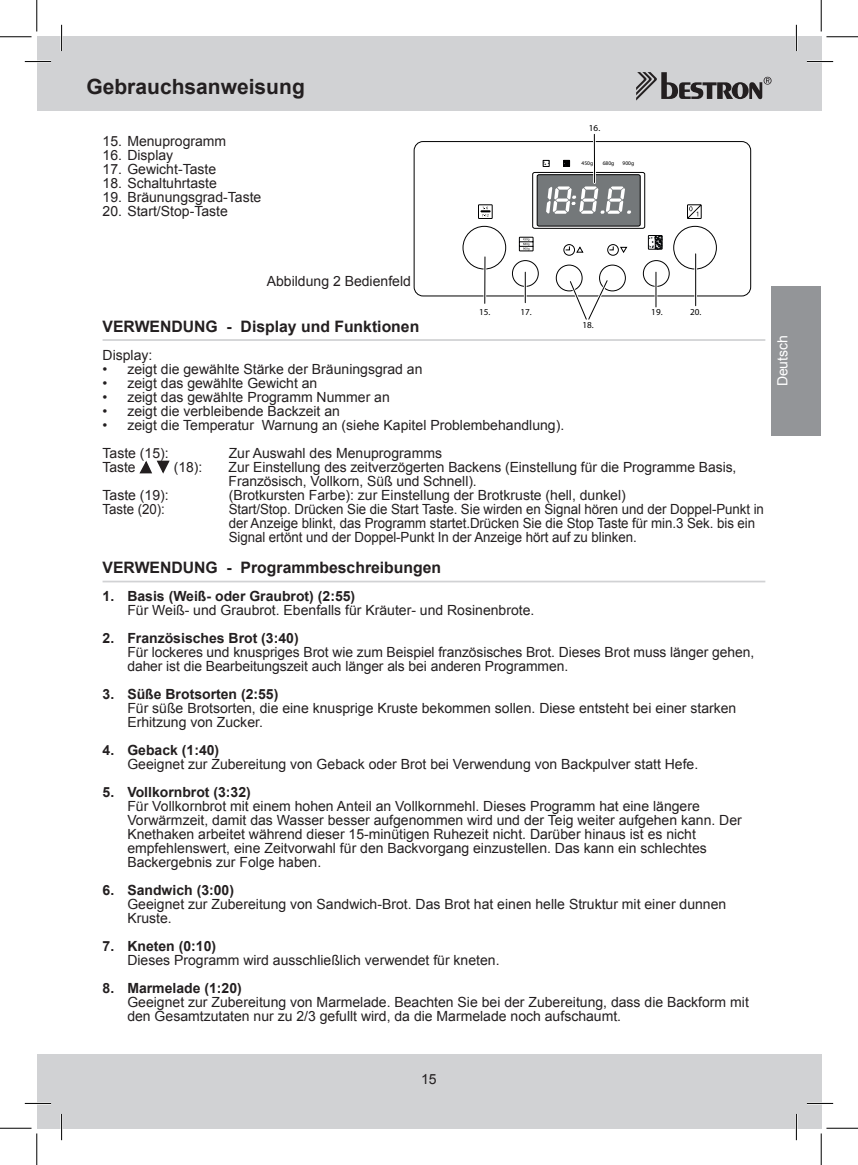
<style>
.page{position:relative;width:858px;height:1165px;background:#fff}
.page>*{position:absolute;margin:0;border:0;box-sizing:border-box;transform-origin:0 0}
.t1{font:700 21px "Arial";color:#231f20}
.t2{font:700 15.75px "Arial";color:#231f20}
.t3{font:14px/14px "Arial";color:#231f20}
.t4{font:14px/14px "Arial";color:#231f20;scale:.95 1}
.t5{font:700 14px "Arial";color:#231f20}
.t6{font:14px "Arial";color:#fff}
.t7{font:9.1px "Myriad";color:#000001}
.t8{font:5.6px "Myriad";color:#000001}
</style>
<div class="page">
<div style="left:37px;top:37px;width:784px;height:74px;background:#d1d2d4"></div>
<div style="left:37px;top:1054px;width:784px;height:74px;background:#d1d2d4"></div>
<svg style="left:636px;top:72px;width:135px;height:29px"></svg>
<div style="left:771px;top:286px;width:50px;height:150px;background:#939598"></div>
<hr style="left:102px;top:339px;width:663px;height:2px;background:#d1d2d4">
<hr style="left:102px;top:581px;width:663px;height:1px;background:#d1d2d4">
<svg style="left:139px;top:461px;width:31px;height:12px"></svg>
<div style="left:532px;top:172px;width:113px;height:57px;border:1px solid #000001;border-radius:2px"></div>
<div style="left:537px;top:175px;width:103px;height:51px;background:#74787a;border-radius:2px"></div>
<div style="left:536px;top:174px;width:104px;height:53px;border:1px solid #000001;border-radius:2px"></div>
<svg style="left:687px;top:204px;width:15px;height:15px"></svg>
<div style="left:478px;top:204px;width:14px;height:15px;border:1px solid #000001"></div>
<svg style="left:480px;top:207px;width:10px;height:9px"></svg>
<div style="left:413px;top:141px;width:338px;height:155px;border:1px solid #000001;border-radius:9px"></div>
<svg style="left:542px;top:159px;width:28px;height:8px"></svg>
<svg style="left:546px;top:186px;width:85px;height:28px"></svg>
<hr style="left:592px;top:134px;width:3px;height:49px;background:#fff">
<hr style="left:593px;top:134px;width:2px;height:49px;background:#000001">
<svg style="left:462px;top:225px;width:255px;height:95px"></svg>
<hr style="left:483px;top:257px;width:3px;height:46px;background:#fff">
<hr style="left:484px;top:257px;width:1px;height:46px;background:#000001">
<hr style="left:523px;top:272px;width:3px;height:31px;background:#fff">
<hr style="left:524px;top:272px;width:1px;height:31px;background:#000001">
<hr style="left:694px;top:254px;width:2px;height:52px;background:#fff">
<hr style="left:695px;top:254px;width:1px;height:52px;background:#000001">
<hr style="left:25px;top:60px;width:26px;height:3px;background:#fff">
<hr style="left:806px;top:60px;width:26px;height:3px;background:#fff">
<hr style="left:25px;top:1102px;width:26px;height:2px;background:#fff">
<hr style="left:806px;top:1102px;width:26px;height:2px;background:#fff">
<hr style="left:60px;top:25px;width:3px;height:26px;background:#fff">
<hr style="left:60px;top:1114px;width:3px;height:26px;background:#fff">
<hr style="left:795px;top:25px;width:2px;height:26px;background:#fff">
<hr style="left:795px;top:1114px;width:2px;height:26px;background:#fff">
<svg style="left:25px;top:61px;width:26px;height:1px"></svg>
<svg style="left:806px;top:61px;width:26px;height:1px"></svg>
<svg style="left:25px;top:1103px;width:26px;height:1px"></svg>
<svg style="left:806px;top:1103px;width:26px;height:1px"></svg>
<svg style="left:61px;top:25px;width:1px;height:26px"></svg>
<svg style="left:61px;top:1114px;width:1px;height:26px"></svg>
<svg style="left:795px;top:25px;width:1px;height:26px"></svg>
<svg style="left:795px;top:1114px;width:1px;height:26px"></svg>
<hr style="left:0;top:36px;width:32px;height:1px;background:#000">
<hr style="left:826px;top:36px;width:31px;height:1px;background:#000">
<hr style="left:0;top:1128px;width:32px;height:1px;background:#000">
<hr style="left:826px;top:1128px;width:31px;height:1px;background:#000">
<hr style="left:36px;top:0;width:1px;height:32px;background:#000">
<hr style="left:36px;top:1133px;width:1px;height:32px;background:#000">
<hr style="left:820px;top:0;width:1px;height:32px;background:#000">
<hr style="left:820px;top:1133px;width:1px;height:32px;background:#000">
<h1 class="t1" style="left:86px;top:73px;width:220px">Gebrauchsanweisung</h1>
<p class="t3" style="left:102px;top:134px;width:125px">15. Menuprogramm</p>
<p class="t3" style="left:102px;top:148px;width:72px">16. Display</p>
<p class="t3" style="left:102px;top:162px;width:115px">17. Gewicht-Taste</p>
<p class="t3" style="left:102px;top:176px;width:116px">18. Schaltuhrtaste</p>
<p class="t3" style="left:102px;top:190px;width:160px">19. Bräunungsgrad-Taste</p>
<p class="t3" style="left:102px;top:204px;width:127px">20. Start/Stop-Taste</p>
<p class="t7" style="left:588px;top:124px;width:13px">16.</p>
<p class="t8" style="left:581px;top:160px;width:13px">450g</p>
<p class="t8" style="left:602px;top:160px;width:13px">680g</p>
<p class="t8" style="left:622px;top:160px;width:13px">900g</p>
<p class="t3" style="left:267px;top:274px;width:145px">Abbildung 2 Bedienfeld</p>
<p class="t2" style="left:102px;top:316px;width:318px">Verwendung - Display und Funktionen</p>
<p class="t3" style="left:102px;top:348px;width:51px">Display:</p>
<p class="t3" style="left:102px;top:362px;width:321px">• zeigt die gewählte Stärke der Bräuningsgrad an</p>
<p class="t3" style="left:102px;top:376px;width:216px">• zeigt das gewählte Gewicht an</p>
<p class="t3" style="left:102px;top:390px;width:289px">• zeigt das gewählte Programm Nummer an</p>
<p class="t3" style="left:102px;top:404px;width:239px">• zeigt die verbleibende Backzeit an</p>
<p class="t3" style="left:102px;top:411px;width:463px;line-height:28px">• zeigt die Temperatur Warnung an (siehe Kapitel Problembehandlung).<br>Taste (15):</p>
<p class="t7" style="left:651px;top:307px;width:13px">19.</p>
<p class="t7" style="left:690px;top:307px;width:13px">20.</p>
<p class="t7" style="left:479px;top:307px;width:13px">15.</p>
<p class="t7" style="left:520px;top:307px;width:13px">17.</p>
<p class="t7" style="left:582px;top:320px;width:13px">18.</p>
<p class="t3" style="left:228px;top:446px;width:215px">Zur Auswahl des Menuprogramms</p>
<p class="t3" style="left:102px;top:460px;width:34px">Taste</p>
<p class="t3" style="left:174px;top:460px;width:30px">(18):</p>
<p class="t3" style="left:228px;top:460px;width:509px">Zur Einstellung des zeitverzögerten Backens (Einstellung für die Programme Basis,<br>Französisch, Vollkorn, Süß und Schnell).</p>
<p class="t3" style="left:102px;top:488px;width:68px">Taste (19):</p>
<p class="t3" style="left:228px;top:488px;width:398px">(Brotkursten Farbe): zur Einstellung der Brotkruste (hell, dunkel)</p>
<p class="t4" style="left:102px;top:502px;width:67px">Taste (20):</p>
<p class="t4" style="left:228px;top:502px;width:565px">Start/Stop. Drücken Sie die Start Taste. Sie wirden en Signal hören und der Doppel-Punkt in der Anzeige blinkt, das Programm startet.Drücken Sie die Stop Taste für min.3 Sek. bis ein<br>Signal ertönt und der Doppel-Punkt In der Anzeige hört auf zu blinken.</p>
<p class="t2" style="left:102px;top:557px;width:340px">Verwendung - Programmbeschreibungen</p>
<p class="t5" style="left:102px;top:587px;width:254px">1. Basis (Weiß- oder Graubrot) (2:55)</p>
<p class="t3" style="left:127px;top:603px;width:408px">Für Weiß- und Graubrot. Ebenfalls für Kräuter- und Rosinenbrote.</p>
<p class="t5" style="left:102px;top:629px;width:197px">2. Französisches Brot (3:40)</p>
<p class="t3" style="left:127px;top:645px;width:628px">Für lockeres und knuspriges Brot wie zum Beispiel französisches Brot. Dieses Brot muss länger gehen, daher ist die Bearbeitungszeit auch länger als bei anderen Programmen.</p>
<p class="t5" style="left:102px;top:685px;width:177px">3. S üße Brotsorten (2:55)</p>
<p class="t3" style="left:127px;top:701px;width:610px">Für süße Brotsorten, die eine knusprige Kruste bekommen sollen. Diese entsteht bei einer starken<br>Erhitzung von Zucker.</p>
<p class="t5" style="left:102px;top:741px;width:118px">4. Geback (1:40)</p>
<p class="t3" style="left:127px;top:757px;width:572px">Geeignet zur Zubereitung von Geback oder Brot bei Verwendung von Backpulver statt Hefe.</p>
<p class="t5" style="left:102px;top:783px;width:150px">5. Vollkornbrot (3:32)</p>
<p class="t3" style="left:127px;top:799px;width:615px">Für Vollkornbrot mit einem hohen Anteil an Vollkornmehl. Dieses Programm hat eine längere Vorwärmzeit, damit das Wasser besser aufgenommen wird und der Teig weiter aufgehen kann. Der Knethaken arbeitet während dieser 15-minütigen Ruhezeit nicht. Darüber hinaus ist es nicht empfehlenswert, eine Zeitvorwahl für den Backvorgang einzustellen. Das kann ein schlechtes Backergebnis zur Folge haben.</p>
<p class="t5" style="left:102px;top:881px;width:133px">6. Sandwich (3:00)</p>
<p class="t3" style="left:127px;top:897px;width:600px">Geeignet zur Zubereitung von Sandwich-Brot. Das Brot hat einen helle Struktur mit einer dunnen<br>Kruste.</p>
<p class="t5" style="left:102px;top:937px;width:115px">7. Kneten (0:10)</p>
<p class="t3" style="left:127px;top:953px;width:373px">Dieses Programm wird ausschließlich verwendet für kneten.</p>
<p class="t5" style="left:102px;top:979px;width:141px">8. Marmelade (1:20)</p>
<p class="t3" style="left:127px;top:995px;width:622px">Geeignet zur Zubereitung von Marmelade. Beachten Sie bei der Zubereitung, dass die Backform mit den Gesamtzutaten nur zu 2/3 gefullt wird, da die Marmelade noch aufschaumt.</p>
<p class="t6" style="left:773px;top:386px;width:53px;rotate:-90deg">Deutsch</p>
<p class="t3" style="left:421px;top:1072px;width:17px">15</p>
</div>
